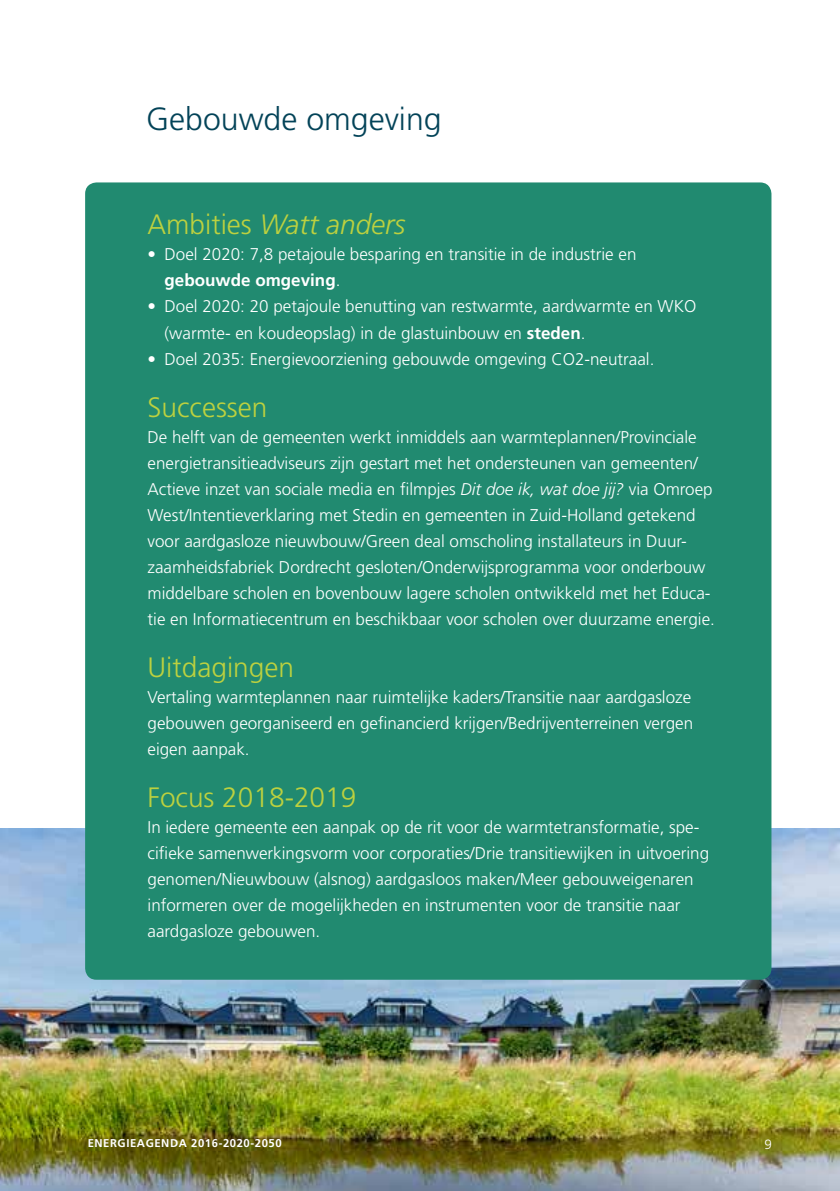
<style>
.page{position:relative;width:840px;height:1191px;background:#fff}
.page>*{position:absolute;margin:0;border:0;box-sizing:border-box;transform-origin:0 0}
.t1{font:300 32px "Frutiger LT Std";color:#034358}
.t2{font:300 28px "Frutiger LT Std";color:#bdd13f}
.t3{font:italic 300 28px "Frutiger LT Std";color:#bdd13f}
.t4{font:300 17px/26px "Frutiger LT Std";color:#fff}
.t5{font:300 13.4px "Frutiger LT Std";color:#fff}
.t6{font:700 11.4px "Frutiger LT Std";letter-spacing:.05em;color:#fff}
.s1{font-style:normal}
.s2{font-weight:700}
.s3{font-style:italic}
</style>
<div class="page">
<img style="left:0;top:828px;width:839px;height:363px">
<div style="left:85px;top:182px;width:686px;height:797px;background:#218a70;border-radius:11px"></div>
<h1 class="t1" style="left:146px;top:101px;width:297px">Gebouwde omgeving</h1>
<h2 class="t3" style="left:147px;top:209px;width:259px"><span class="s1">Ambities</span> Watt anders</h2>
<p class="t4" style="left:164px;top:242px;width:473px;text-indent:-17px">• Doel 2020: 7,8 petajoule besparing en transitie in de industrie en <span class="s2">gebouwde omgeving</span>.</p>
<p class="t4" style="left:164px;top:294px;width:533px;text-indent:-17px">• Doel 2020: 20 petajoule benutting van restwarmte, aardwarmte en WKO (warmte- en koudeopslag) in de glastuinbouw en <span class="s2">steden</span>.</p>
<p class="t4" style="left:147px;top:346px;width:508px">• Doel 2035: Energievoorziening gebouwde omgeving CO2-neutraal.</p>
<h2 class="t2" style="left:147px;top:391px;width:121px">Successen</h2>
<p class="t4" style="left:147px;top:424px;width:568px">De helft van de gemeenten werkt inmiddels aan warmteplannen/Provinciale energietransitieadviseurs zijn gestart met het ondersteunen van gemeenten/ Actieve inzet van sociale media en filmpjes <span class="s3">Dit doe ik, wat doe jij?</span> via Omroep West/Intentieverklaring met Stedin en gemeenten in Zuid-Holland getekend voor aardgasloze nieuwbouw/Green deal omscholing installateurs in Duur&shy;zaamheidsfabriek Dordrecht gesloten/Onderwijsprogramma voor onderbouw middelbare scholen en bovenbouw lagere scholen ontwikkeld met het Educa&shy;tie en Informatiecentrum en beschikbaar voor scholen over duurzame energie.</p>
<h2 class="t2" style="left:147px;top:651px;width:148px">Uitdagingen</h2>
<p class="t4" style="left:147px;top:684px;width:547px;text-align:justify">Vertaling warmteplannen naar ruimtelijke kaders/Transitie naar aardgasloze gebouwen georganiseerd en gefinancierd krijgen/Bedrijventerreinen vergen eigen aanpak.</p>
<h2 class="t2" style="left:147px;top:781px;width:210px">Focus 2018-2019</h2>
<p class="t4" style="left:147px;top:814px;width:563px">In iedere gemeente een aanpak op de rit voor de warmtetransformatie, spe&shy;cifieke samenwerkingsvorm voor corporaties/Drie transitiewijken in uitvoering genomen/Nieuwbouw (alsnog) aardgasloos maken/Meer gebouweigenaren informeren over de mogelijkheden en instrumenten voor de transitie naar aardgasloze gebouwen.</p>
<p class="t6" style="left:88px;top:1136px;width:195px">ENERGIEAGENDA 2016-2020-2050</p>
<p class="t5" style="left:764px;top:1136px;width:9px">9</p>
</div>
